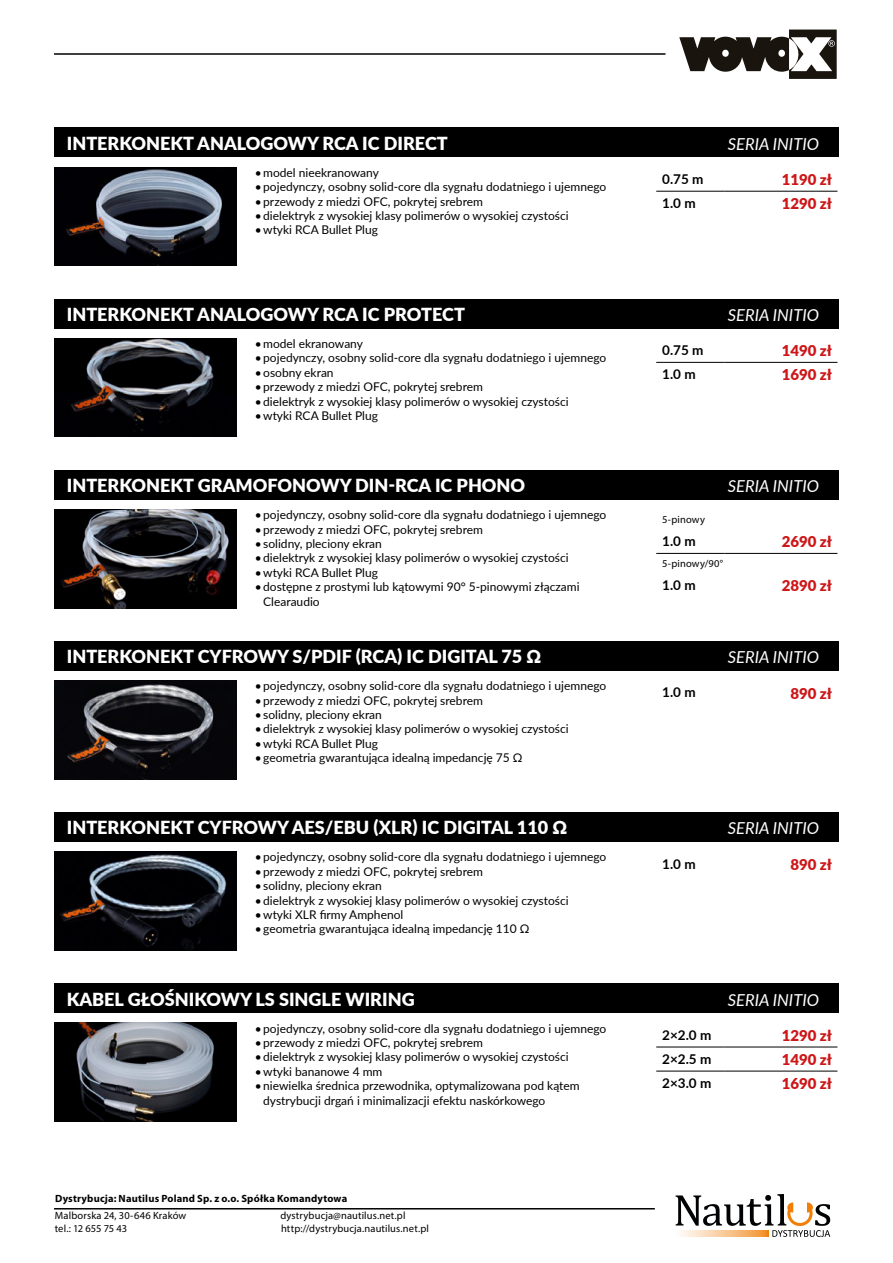
<style>
.page{position:relative;width:893px;height:1263px;background:#fff}
.page>*{position:absolute;margin:0;border:0;box-sizing:border-box;transform-origin:0 0}
.t1{font:900 18px "Lato";color:#fff}
.t2{font:italic 16.5px "Lato";color:#fff}
.t3{font:900 15px "Lato";color:#cd1719}
.t4{font:700 13.5px "Lato";color:#000}
.t5{font:12px/14.4px "Lato";color:#000}
.t6{font:10.5px/12.6px "Myriad Pro";letter-spacing:.015em;color:#000}
.t7{font:700 10.5px "Myriad Pro";letter-spacing:.02em;color:#000}
</style>
<div class="page">
<svg style="left:676px;top:1194px;width:154px;height:43px"></svg>
<svg style="left:676px;top:1230px;width:92px;height:6px"></svg>
<hr style="left:54px;top:1208px;width:601px;height:1px;background:#000">
<hr style="left:54px;top:53px;width:611px;height:2px;background:#000">
<svg style="left:679px;top:30px;width:158px;height:49px"></svg>
<div style="left:54px;top:128px;width:785px;height:29px;background:#000"></div>
<div style="left:54px;top:299px;width:785px;height:29px;background:#000"></div>
<div style="left:54px;top:983px;width:785px;height:30px;background:#000"></div>
<div style="left:54px;top:641px;width:785px;height:30px;background:#000"></div>
<div style="left:54px;top:812px;width:785px;height:30px;background:#000"></div>
<div style="left:54px;top:470px;width:785px;height:30px;background:#000"></div>
<img style="left:54px;top:167px;width:183px;height:99px">
<img style="left:54px;top:338px;width:183px;height:99px">
<img style="left:54px;top:1023px;width:183px;height:98px">
<img style="left:54px;top:681px;width:183px;height:98px">
<img style="left:54px;top:852px;width:183px;height:98px">
<img style="left:54px;top:509px;width:183px;height:99px">
<hr style="left:656px;top:191px;width:68px;height:1px;background:#000">
<hr style="left:724px;top:191px;width:113px;height:1px;background:#000">
<hr style="left:656px;top:362px;width:68px;height:1px;background:#000">
<hr style="left:724px;top:362px;width:113px;height:1px;background:#000">
<hr style="left:656px;top:1047px;width:68px;height:1px;background:#000">
<hr style="left:724px;top:1047px;width:113px;height:1px;background:#000">
<hr style="left:656px;top:1071px;width:68px;height:1px;background:#000">
<hr style="left:724px;top:1071px;width:113px;height:1px;background:#000">
<hr style="left:656px;top:553px;width:68px;height:1px;background:#000">
<hr style="left:724px;top:553px;width:113px;height:1px;background:#000">
<h1 class="t1" style="left:67px;top:130px;width:383px">INTERKONEKT ANALOGOWY RCA IC DIRECT</h1>
<h2 class="t2" style="left:728px;top:132px;width:93px">SERIA INITIO</h2>
<p class="t5" style="left:255px;top:165px;width:126px">•model nieekranowany</p>
<p class="t5" style="left:255px;top:179px;width:353px">•pojedynczy, osobny solid-core dla sygnału dodatniego i ujemnego</p>
<p class="t5" style="left:255px;top:193px;width:230px">•przewody z miedzi OFC, pokrytej srebrem</p>
<p class="t5" style="left:255px;top:208px;width:315px">•dielektryk z wysokiej klasy polimerów o wysokiej czystości</p>
<p class="t5" style="left:255px;top:222px;width:125px">•wtyki RCA Bullet Plug</p>
<p class="t4" style="left:662px;top:169px;width:43px">0.75 m</p>
<p class="t3" style="left:782px;top:168px;width:52px">1190 zł</p>
<p class="t4" style="left:662px;top:193px;width:35px">1.0 m</p>
<p class="t3" style="left:782px;top:192px;width:52px">1290 zł</p>
<h1 class="t1" style="left:67px;top:301px;width:400px">INTERKONEKT ANALOGOWY RCA IC PROTECT</h1>
<h2 class="t2" style="left:728px;top:303px;width:93px">SERIA INITIO</h2>
<p class="t5" style="left:255px;top:336px;width:110px">•model ekranowany</p>
<p class="t5" style="left:255px;top:350px;width:353px">•pojedynczy, osobny solid-core dla sygnału dodatniego i ujemnego</p>
<p class="t5" style="left:255px;top:365px;width:80px">•osobny ekran</p>
<p class="t5" style="left:255px;top:379px;width:230px">•przewody z miedzi OFC, pokrytej srebrem</p>
<p class="t5" style="left:255px;top:393px;width:315px">•dielektryk z wysokiej klasy polimerów o wysokiej czystości</p>
<p class="t5" style="left:255px;top:408px;width:125px">•wtyki RCA Bullet Plug</p>
<p class="t4" style="left:662px;top:340px;width:43px">0.75 m</p>
<p class="t3" style="left:782px;top:340px;width:52px">1490 zł</p>
<p class="t4" style="left:662px;top:364px;width:35px">1.0 m</p>
<p class="t3" style="left:782px;top:364px;width:52px">1690 zł</p>
<h1 class="t1" style="left:67px;top:472px;width:460px">INTERKONEKT GRAMOFONOWY DIN-RCA IC PHONO</h1>
<h2 class="t2" style="left:728px;top:474px;width:93px">SERIA INITIO</h2>
<p class="t5" style="left:255px;top:507px;width:353px">•pojedynczy, osobny solid-core dla sygnału dodatniego i ujemnego</p>
<p class="t5" style="left:255px;top:521px;width:230px">•przewody z miedzi OFC, pokrytej srebrem</p>
<p class="t5" style="left:255px;top:536px;width:129px">•solidny, pleciony ekran</p>
<p class="t5" style="left:255px;top:550px;width:315px">•dielektryk z wysokiej klasy polimerów o wysokiej czystości</p>
<p class="t5" style="left:255px;top:565px;width:125px">•wtyki RCA Bullet Plug</p>
<p class="t5" style="left:263px;top:579px;width:318px;text-indent:-9px">•dostępne z prostymi lub kątowymi 90° 5-pinowymi złączami<br>Clearaudio</p>
<p class="t6" style="left:662px;top:513px;width:44px">5-pinowy</p>
<p class="t4" style="left:662px;top:531px;width:35px">1.0 m</p>
<p class="t3" style="left:782px;top:531px;width:52px">2690 zł</p>
<p class="t6" style="left:662px;top:557px;width:62px">5-pinowy/90°</p>
<p class="t4" style="left:662px;top:575px;width:35px">1.0 m</p>
<p class="t3" style="left:782px;top:575px;width:52px">2890 zł</p>
<h1 class="t1" style="left:67px;top:643px;width:476px">INTERKONEKT CYFROWY S/PDIF (RCA) IC DIGITAL 75 Ω</h1>
<h2 class="t2" style="left:728px;top:645px;width:93px">SERIA INITIO</h2>
<p class="t5" style="left:255px;top:678px;width:353px">•pojedynczy, osobny solid-core dla sygnału dodatniego i ujemnego</p>
<p class="t5" style="left:255px;top:693px;width:230px">•przewody z miedzi OFC, pokrytej srebrem</p>
<p class="t5" style="left:255px;top:707px;width:129px">•solidny, pleciony ekran</p>
<p class="t5" style="left:255px;top:721px;width:315px">•dielektryk z wysokiej klasy polimerów o wysokiej czystości</p>
<p class="t5" style="left:255px;top:736px;width:125px">•wtyki RCA Bullet Plug</p>
<p class="t5" style="left:255px;top:750px;width:269px">•geometria gwarantująca idealną impedancję 75 Ω</p>
<p class="t4" style="left:662px;top:683px;width:35px">1.0 m</p>
<p class="t3" style="left:790px;top:682px;width:43px">890 zł</p>
<h1 class="t1" style="left:67px;top:814px;width:502px">INTERKONEKT CYFROWY AES/EBU (XLR) IC DIGITAL 110 Ω</h1>
<h2 class="t2" style="left:728px;top:816px;width:93px">SERIA INITIO</h2>
<p class="t5" style="left:255px;top:849px;width:353px">•pojedynczy, osobny solid-core dla sygnału dodatniego i ujemnego</p>
<p class="t5" style="left:255px;top:864px;width:230px">•przewody z miedzi OFC, pokrytej srebrem</p>
<p class="t5" style="left:255px;top:878px;width:129px">•solidny, pleciony ekran</p>
<p class="t5" style="left:255px;top:892px;width:315px">•dielektryk z wysokiej klasy polimerów o wysokiej czystości</p>
<p class="t5" style="left:255px;top:907px;width:150px">•wtyki XLR firmy Amphenol</p>
<p class="t5" style="left:255px;top:921px;width:276px">•geometria gwarantująca idealną impedancję 110 Ω</p>
<p class="t4" style="left:662px;top:854px;width:35px">1.0 m</p>
<p class="t3" style="left:790px;top:853px;width:43px">890 zł</p>
<h1 class="t1" style="left:67px;top:985px;width:349px">KABEL GŁOŚNIKOWY LS SINGLE WIRING</h1>
<h2 class="t2" style="left:728px;top:988px;width:93px">SERIA INITIO</h2>
<p class="t5" style="left:255px;top:1020px;width:353px">•pojedynczy, osobny solid-core dla sygnału dodatniego i ujemnego</p>
<p class="t5" style="left:255px;top:1035px;width:230px">•przewody z miedzi OFC, pokrytej srebrem</p>
<p class="t5" style="left:255px;top:1049px;width:315px">•dielektryk z wysokiej klasy polimerów o wysokiej czystości</p>
<p class="t5" style="left:255px;top:1064px;width:129px">•wtyki bananowe 4 mm</p>
<p class="t5" style="left:263px;top:1078px;width:318px;text-indent:-9px">•niewielka średnica przewodnika, optymalizowana pod kątem dystrybucji drgań i minimalizacji efektu naskórkowego</p>
<p class="t7" style="left:55px;top:1192px;width:294px">Dystrybucja: Nautilus Poland Sp. z o.o. Spółka Komandytowa</p>
<p class="t6" style="left:55px;top:1209px;width:133px">Malborska 24, 30-646 Kraków tel.: 12 655 75 43</p>
<p class="t6" style="left:280px;top:1209px;width:150px">dystrybucja@nautilus.net.pl http://dystrybucja.nautilus.net.pl</p>
<p class="t4" style="left:662px;top:1025px;width:51px">2×2.0 m</p>
<p class="t3" style="left:782px;top:1024px;width:52px">1290 zł</p>
<p class="t4" style="left:662px;top:1049px;width:51px">2×2.5 m</p>
<p class="t3" style="left:782px;top:1048px;width:52px">1490 zł</p>
<p class="t4" style="left:662px;top:1073px;width:51px">2×3.0 m</p>
<p class="t3" style="left:782px;top:1072px;width:52px">1690 zł</p>
</div>
